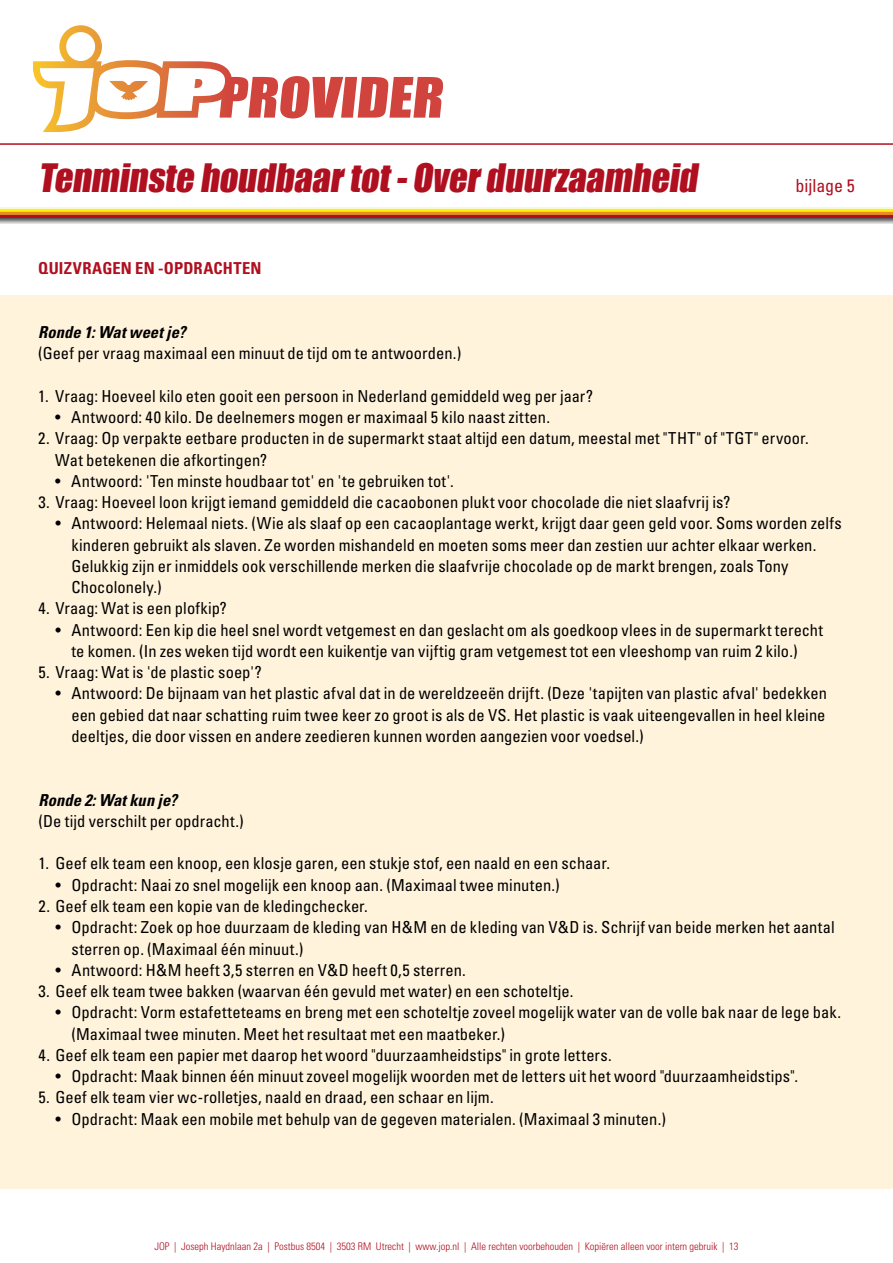
<style>
.page{position:relative;width:893px;height:1263px;background:#fff}
.page>*{position:absolute;margin:0;border:0;box-sizing:border-box;transform-origin:0 0}
.t1{font:36px "Impact";color:#b00f1f}
.t2{font:condensed 18px "Univers LT";letter-spacing:-.005em;color:#b00f1f}
.t3{font:condensed 16.5px/21.3px "Univers LT";color:#000}
.t4{font:italic 700 condensed 16.5px "Univers LT";letter-spacing:.005em;color:#000}
.t5{font:700 condensed 16.5px "Univers LT";color:#b00f1f}
.t6{font:300 condensed 10.5px "Univers LT";color:#b00f1f}
</style>
<div class="page">
<img style="left:0;top:218px;width:893px;height:6px">
<hr style="left:0;top:215px;width:893px;height:3px;background:#b00f1f">
<hr style="left:0;top:212px;width:893px;height:3px;background:#eb8c23">
<hr style="left:0;top:209px;width:893px;height:3px;background:#fff200">
<svg style="left:33px;top:25px;width:410px;height:107px"></svg>
<hr style="left:0;top:143px;width:893px;height:2px;background:#b00f1f">
<div style="left:0;top:296px;width:893px;height:892px;background:#fff3dc"></div>
<h1 class="t1" style="left:38px;top:150px;width:668px">Tenminste houdbaartot-Overduurzaamheid</h1>
<p class="t5" style="left:38px;top:258px;width:46px">QUIZVRAGEN</p>
<p class="t5" style="left:135px;top:258px;width:40px">EN -OPDRACHTEN</p>
<p class="t2" style="left:796px;top:174px;width:61px">bijlage 5</p>
<p class="t4" style="left:38px;top:322px;width:149px">Ronde 1: Wat weet je?</p>
<p class="t3" style="left:38px;top:343px;width:424px">(Geef per vraag maximaal een minuut de tijd om te antwoorden.)</p>
<p class="t3" style="left:38px;top:385px;width:556px">1. Vraag: Hoeveel kilo eten gooit een persoon in Nederland gemiddeld weg per jaar?</p>
<p class="t3" style="left:55px;top:406px;width:496px">• Antwoord: 40 kilo. De deelnemers mogen er maximaal 5 kilo naast zitten.</p>
<p class="t3" style="left:55px;top:428px;width:755px;text-indent:-17px">2. Vraag: Op verpakte eetbare producten in de supermarkt staat altijd een datum, meestal met "THT" of "TGT" ervoor.<br>Wat betekenen die afkortingen?</p>
<p class="t3" style="left:55px;top:470px;width:400px">• Antwoord: 'Ten minste houdbaar tot' en 'te gebruiken tot'.</p>
<p class="t3" style="left:38px;top:491px;width:694px">3. Vraag: Hoeveel loon krijgt iemand gemiddeld die cacaobonen plukt voor chocolade die niet slaafvrij is?</p>
<p class="t3" style="left:71px;top:513px;width:772px;text-indent:-16px">• Antwoord: Helemaal niets. (Wie als slaaf op een cacaoplantage werkt, krijgt daar geen geld voor. Soms worden zelfs kinderen gebruikt als slaven. Ze worden mishandeld en moeten soms meer dan zestien uur achter elkaar werken.<br>Gelukkig zijn er inmiddels ook verschillende merken die slaafvrije chocolade op de markt brengen, zoals Tony Chocolonely.)</p>
<p class="t3" style="left:38px;top:598px;width:190px">4. Vraag: Wat is een plofkip?</p>
<p class="t3" style="left:55px;top:619px;width:769px;text-align:center">• Antwoord: Een kip die heel snel wordt vetgemest en dan geslacht om als goedkoop vlees in de supermarkt terecht te komen. (In zes weken tijd wordt een kuikentje van vijftig gram vetgemest tot een vleeshomp van ruim 2 kilo.)</p>
<p class="t3" style="left:38px;top:661px;width:225px">5. Vraag: Wat is 'de plastic soep'?</p>
<p class="t3" style="left:71px;top:683px;width:757px;text-align:justify;text-indent:-16px">• Antwoord: De bijnaam van het plastic afval dat in de wereldzeeën drijft. (Deze 'tapijten van plastic afval' bedekken een gebied dat naar schatting ruim twee keer zo groot is als de VS. Het plastic is vaak uiteengevallen in heel kleine deeltjes, die door vissen en andere zeedieren kunnen worden aangezien voor voedsel.)</p>
<p class="t4" style="left:38px;top:790px;width:140px">Ronde 2: Wat kun je?</p>
<p class="t3" style="left:38px;top:810px;width:207px">(De tijd verschilt per opdracht.)</p>
<p class="t3" style="left:38px;top:853px;width:573px">1. Geef elk team een knoop, een klosje garen, een stukje stof, een naald en een schaar.</p>
<p class="t3" style="left:55px;top:874px;width:506px">• Opdracht: Naai zo snel mogelijk een knoop aan. (Maximaal twee minuten.)</p>
<p class="t3" style="left:38px;top:895px;width:331px">2. Geef elk team een kopie van de kledingchecker.</p>
<p class="t3" style="left:71px;top:916px;width:765px;text-indent:-16px">• Opdracht: Zoek op hoe duurzaam de kleding van H&amp;M en de kleding van V&amp;D is. Schrijf van beide merken het aantal sterren op. (Maximaal één minuut.)</p>
<p class="t3" style="left:55px;top:959px;width:412px">• Antwoord: H&amp;M heeft 3,5 sterren en V&amp;D heeft 0,5 sterren.</p>
<p class="t3" style="left:38px;top:980px;width:536px">3. Geef elk team twee bakken (waarvan één gevuld met water) en een schoteltje.</p>
<p class="t3" style="left:71px;top:1001px;width:771px;text-indent:-16px">• Opdracht: Vorm estafetteteams en breng met een schoteltje zoveel mogelijk water van de volle bak naar de lege bak. (Maximaal twee minuten. Meet het resultaat met een maatbeker.)</p>
<p class="t3" style="left:38px;top:1044px;width:575px">4. Geef elk team een papier met daarop het woord "duurzaamheidstips" in grote letters.</p>
<p class="t3" style="left:55px;top:1065px;width:744px">• Opdracht: Maak binnen één minuut zoveel mogelijk woorden met de letters uit het woord "duurzaamheidstips".</p>
<p class="t3" style="left:38px;top:1086px;width:457px">5. Geef elk team vier wc-rolletjes, naald en draad, een schaar en lijm.</p>
<p class="t3" style="left:55px;top:1108px;width:612px">• Opdracht: Maak een mobile met behulp van de gegeven materialen. (Maximaal 3 minuten.)</p>
<p class="t6" style="left:154px;top:1240px;width:586px">JOP | Joseph Haydnlaan 2a | Postbus 8504 | 3503 RM Utrecht | www.jop.nl | Alle rechten voorbehouden | Kopiëren alleen voor intern gebruik | 13</p>
</div>
